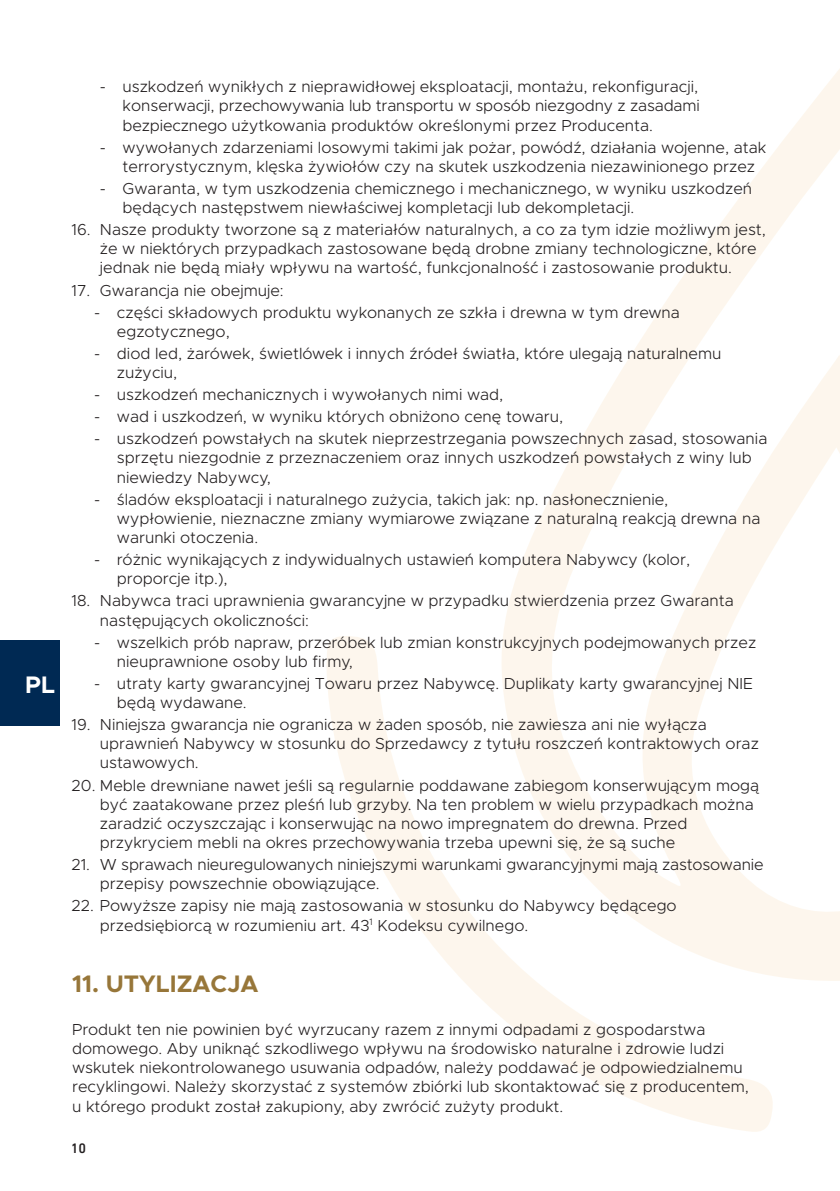
<style>
.page{position:relative;width:840px;height:1191px;background:#fff}
.page>*{position:absolute;margin:0;border:0;box-sizing:border-box;transform-origin:0 0}
.GLOBALO-NAGLOWEK_1{font:700 24px "Metropolis";color:#977639}
.t1{font:700 24px "Metropolis";color:#fff}
.pod_nagłowek{font:300 16px/19.2px "Metropolis";color:#231f20}
.t2{font:500 14px "DIN Next LT Pro";color:#231f20}
.s1{font-family:"Montserrat";font-weight:400}
</style>
<div class="page">
<svg style="left:503px;top:70px;width:336px;height:911px"></svg>
<svg style="left:327px;top:636px;width:447px;height:496px"></svg>
<div style="left:0;top:641px;width:60px;height:85px;background:#002953"></div>
<p class="t1" style="left:25px;top:669px;width:31px">PL</p>
<p class="pod_nagłowek" style="left:122px;top:77px;width:578px;text-align:justify;text-indent:-23px"><span class="s1">-</span> uszkodzeń wynikłych z nieprawidłowej eksploatacji, montażu, rekonfiguracji, konserwacji, przechowywania lub transportu w sposób niezgodny z zasadami bezpiecznego użytkowania produktów określonymi przez Producenta.</p>
<p class="pod_nagłowek" style="left:122px;top:137px;width:645px;text-indent:-23px"><span class="s1">-</span> wywołanych zdarzeniami losowymi takimi jak pożar, powódź, działania wojenne, atak terrorystycznym, klęska żywiołów czy na skutek uszkodzenia niezawinionego przez</p>
<p class="pod_nagłowek" style="left:122px;top:179px;width:630px;text-indent:-23px"><span class="s1">-</span> Gwaranta, w tym uszkodzenia chemicznego i mechanicznego, w wyniku uszkodzeń będących następstwem niewłaściwej kompletacji lub dekompletacji.</p>
<p class="pod_nagłowek" style="left:100px;top:220px;width:667px;text-indent:-28px">16. Nasze produkty tworzone są z materiałów naturalnych, a co za tym idzie możliwym jest, że w niektórych przypadkach zastosowane będą drobne zmiany technologiczne, które jednak nie będą miały wpływu na wartość, funkcjonalność i zastosowanie produktu.</p>
<p class="pod_nagłowek" style="left:71px;top:280px;width:213px">17. Gwarancja nie obejmuje:</p>
<p class="pod_nagłowek" style="left:117px;top:302px;width:564px;text-indent:-23px"><span class="s1">-</span> części składowych produktu wykonanych ze szkła i drewna w tym drewna egzotycznego,</p>
<p class="pod_nagłowek" style="left:117px;top:344px;width:605px;text-indent:-23px"><span class="s1">-</span> diod led, żarówek, świetlówek i innych źródeł światła, które ulegają naturalnemu zużyciu,</p>
<p class="pod_nagłowek" style="left:94px;top:385px;width:410px"><span class="s1">-</span> uszkodzeń mechanicznych i wywołanych nimi wad,</p>
<p class="pod_nagłowek" style="left:94px;top:407px;width:470px"><span class="s1">-</span> wad i uszkodzeń, w wyniku których obniżono cenę towaru,</p>
<p class="pod_nagłowek" style="left:117px;top:429px;width:651px;text-indent:-23px"><span class="s1">-</span> uszkodzeń powstałych na skutek nieprzestrzegania powszechnych zasad, stosowania sprzętu niezgodnie z przeznaczeniem oraz innych uszkodzeń powstałych z winy lub niewiedzy Nabywcy,</p>
<p class="pod_nagłowek" style="left:117px;top:489px;width:644px;text-indent:-23px"><span class="s1">-</span> śladów eksploatacji i naturalnego zużycia, takich jak: np. nasłonecznienie, wypłowienie, nieznaczne zmiany wymiarowe związane z naturalną reakcją drewna na warunki otoczenia.</p>
<p class="pod_nagłowek" style="left:117px;top:550px;width:574px;text-indent:-23px"><span class="s1">-</span> różnic wynikających z indywidualnych ustawień komputera Nabywcy (kolor, proporcje itp.),</p>
<p class="pod_nagłowek" style="left:100px;top:591px;width:635px;text-indent:-28px">18. Nabywca traci uprawnienia gwarancyjne w przypadku stwierdzenia przez Gwaranta następujących okoliczności:</p>
<p class="pod_nagłowek" style="left:117px;top:632px;width:640px;text-indent:-23px"><span class="s1">-</span> wszelkich prób napraw, przeróbek lub zmian konstrukcyjnych podejmowanych przez nieuprawnione osoby lub firmy,</p>
<p class="pod_nagłowek" style="left:117px;top:673px;width:637px;text-indent:-23px"><span class="s1">-</span> utraty karty gwarancyjnej Towaru przez Nabywcę. Duplikaty karty gwarancyjnej NIE będą wydawane.</p>
<p class="pod_nagłowek" style="left:100px;top:715px;width:660px;text-indent:-28px">19. Niniejsza gwarancja nie ogranicza w żaden sposób, nie zawiesza ani nie wyłącza uprawnień Nabywcy w stosunku do Sprzedawcy z tytułu roszczeń kontraktowych oraz ustawowych.</p>
<p class="pod_nagłowek" style="left:100px;top:775px;width:660px;text-indent:-28px">20. Meble drewniane nawet jeśli są regularnie poddawane zabiegom konserwującym mogą być zaatakowane przez pleśń lub grzyby. Na ten problem w wielu przypadkach można zaradzić oczyszczając i konserwując na nowo impregnatem do drewna. Przed przykryciem mebli na okres przechowywania trzeba upewni się, że są suche</p>
<p class="pod_nagłowek" style="left:100px;top:855px;width:664px;text-indent:-28px">21. W sprawach nieuregulowanych niniejszymi warunkami gwarancyjnymi mają zastosowanie przepisy powszechnie obowiązujące.</p>
<p class="pod_nagłowek" style="left:100px;top:896px;width:578px;text-indent:-28px">22. Powyższe zapisy nie mają zastosowania w stosunku do Nabywcy będącego przedsiębiorcą w rozumieniu art. 43<sup>1</sup> Kodeksu cywilnego.</p>
<p class="GLOBALO-NAGLOWEK_1" style="left:72px;top:968px;width:188px">11. UTYLIZACJA</p>
<p class="pod_nagłowek" style="left:72px;top:1019px;width:678px">Produkt ten nie powinien być wyrzucany razem z innymi odpadami z gospodarstwa domowego. Aby uniknąć szkodliwego wpływu na środowisko naturalne i zdrowie ludzi wskutek niekontrolowanego usuwania odpadów, należy poddawać je odpowiedzialnemu recyklingowi. Należy skorzystać z systemów zbiórki lub skontaktować się z producentem, u którego produkt został zakupiony, aby zwrócić zużyty produkt.</p>
<p class="t2" style="left:71px;top:1139px;width:17px">10</p>
</div>
